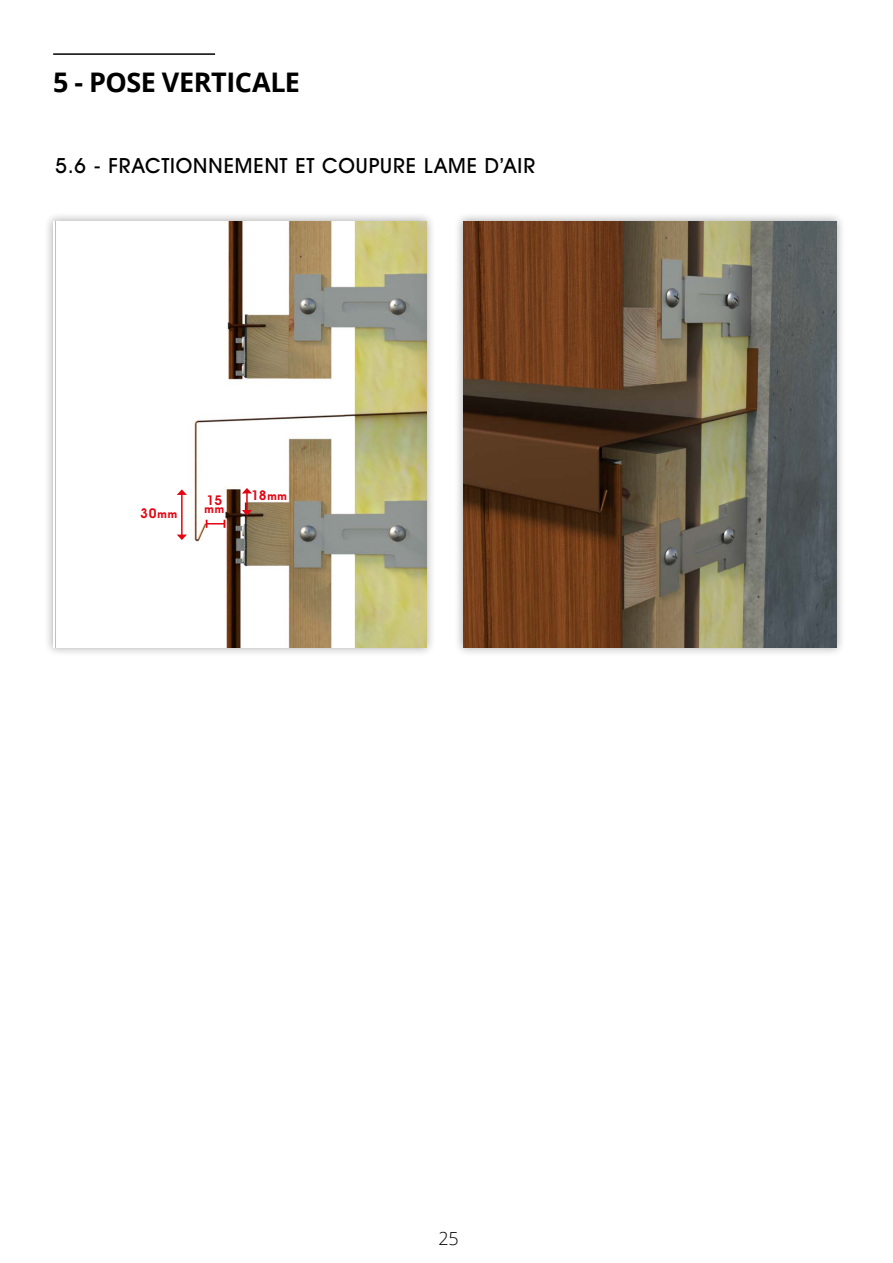
<style>
.page{position:relative;width:893px;height:1263px;background:#fff}
.page>*{position:absolute;margin:0;border:0;box-sizing:border-box;transform-origin:0 0}
.H1_Main1{font:700 27px "Open Sans";letter-spacing:-.02em;color:#000}
.H1_Main1-2{font:500 21px "Avant Garde IT Cby BT";letter-spacing:.045em;color:#000}
.t1{font:300 18px "Open Sans";color:#000}
.Style_de_paragraphe{font:600 13.5px "Avant Garde IT Cby BT";color:#e30512}
.Style_de_paragraphe-2{font:700 10.5px "Avant Garde IT Cby BT";color:#e30512}
.s1{font-weight:700;font-size:10.5px}
</style>
<div class="page">
<hr style="left:53px;top:53px;width:162px;height:2px;background:#000">
<div style="left:454px;top:212px;width:392px;height:445px;background:#000;opacity:.33"></div>
<img style="left:463px;top:221px;width:374px;height:427px">
<div style="left:44px;top:212px;width:392px;height:445px;background:#000;opacity:.33"></div>
<img style="left:53px;top:221px;width:374px;height:427px">
<svg style="left:206px;top:520px;width:19px;height:8px"></svg>
<svg style="left:242px;top:488px;width:10px;height:27px"></svg>
<hr style="left:181px;top:494px;width:2px;height:41px;background:#e30512">
<svg style="left:177px;top:534px;width:10px;height:6px"></svg>
<svg style="left:177px;top:489px;width:10px;height:6px"></svg>
<p class="H1_Main1" style="left:53px;top:63px;width:248px">5 - POSE VERTICALE</p>
<p class="H1_Main1-2" style="left:55px;top:153px;width:481px">5.6 - FRACTIONNEMENT ET COUPURE LAME D’AIR</p>
<p class="Style_de_paragraphe" style="left:140px;top:505px;width:38px">30<span class="s1">mm</span></p>
<p class="Style_de_paragraphe" style="left:207px;top:492px;width:17px">15</p>
<p class="Style_de_paragraphe-2" style="left:205px;top:503px;width:21px">mm</p>
<p class="Style_de_paragraphe" style="left:251px;top:487px;width:37px">18<span class="s1">mm</span></p>
<p class="t1" style="left:439px;top:1226px;width:22px">25</p>
</div>
